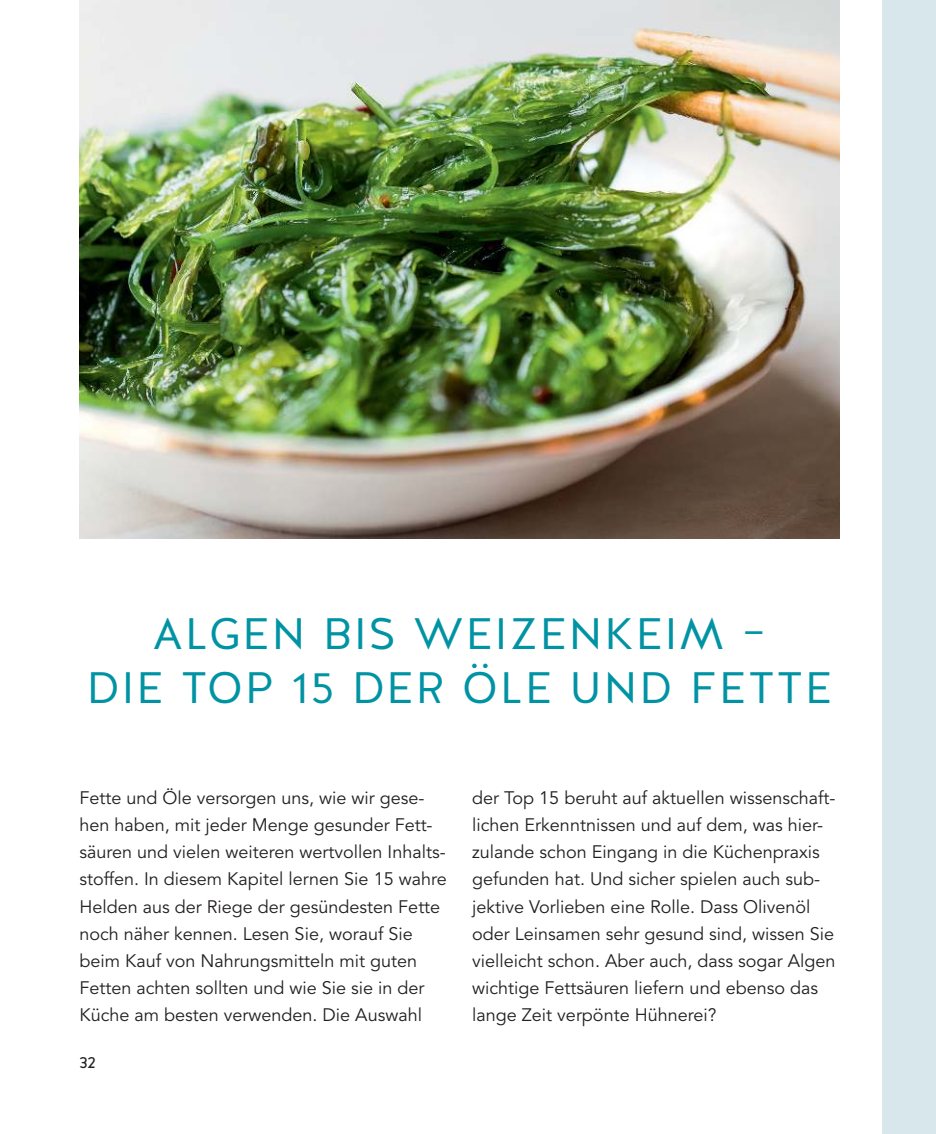
<style>
.page{position:relative;width:936px;height:1134px;background:#fff}
.page>*{position:absolute;margin:0;border:0;box-sizing:border-box;transform-origin:0 0}
.t1{font:44px/54px "Halis GR";letter-spacing:.05em;color:#0093a4;text-align:center}
.t2{font:18px/27.2px "Avenir LT Std";color:#221f1f}
.t3{font:16px "Halis GR";color:#221f1f}
</style>
<div class="page">
<img style="left:79px;top:0;width:760px;height:538px">
<div style="left:882px;top:0;width:53px;height:1134px;background:#d8e7eb"></div>
<h1 class="t1" style="left:87px;top:607px;width:747px">ALGEN BIS WEIZENKEIM –<br>DIE TOP 15 DER ÖLE UND FETTE</h1>
<p class="t2" style="left:79px;top:785px;width:369px">Fette und Öle versorgen uns, wie wir gese&shy;hen haben, mit jeder Menge gesunder Fett&shy;säuren und vielen weiteren wertvollen Inhalts&shy;stoffen. In diesem Kapitel lernen Sie 15 wahre Helden aus der Riege der gesündesten Fette noch näher kennen. Lesen Sie, worauf Sie beim Kauf von Nahrungsmitteln mit guten Fetten achten sollten und wie Sie sie in der Küche am besten verwenden. Die Auswahl</p>
<p class="t2" style="left:472px;top:785px;width:365px">der Top 15 beruht auf aktuellen wissenschaft&shy;lichen Erkenntnissen und auf dem, was hier&shy;zulande schon Eingang in die Küchenpraxis gefunden hat. Und sicher spielen auch sub&shy;jektive Vorlieben eine Rolle. Dass Olivenöl oder Leinsamen sehr gesund sind, wissen Sie vielleicht schon. Aber auch, dass sogar Algen wichtige Fettsäuren liefern und ebenso das lange Zeit verpönte Hühnerei?</p>
<p class="t3" style="left:79px;top:1053px;width:18px">32</p>
</div>
